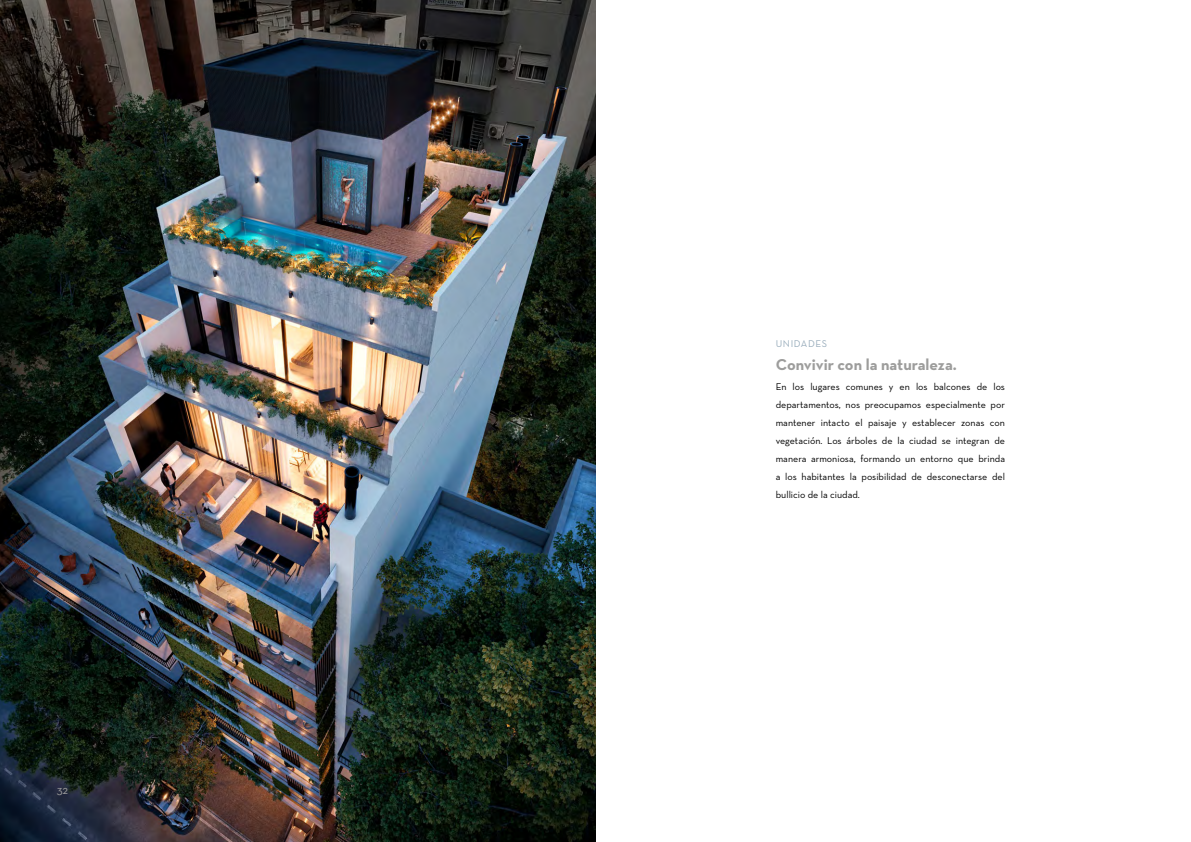
<style>
.page{position:relative;width:1191px;height:842px;background:#fff}
.page>*{position:absolute;margin:0;border:0;box-sizing:border-box;transform-origin:0 0}
.t1{font:700 16px "Neutra Text";color:#9d9d9c}
.t2{font:12px "Neutra Text";color:#9d9d9c}
.t3{font:10px/18px "Neutra Text";color:#000;text-align:justify}
.t4{font:10px "Neutra Text";letter-spacing:.06em;color:#98acbb}
</style>
<div class="page">
<img style="left:0;top:0;width:595px;height:842px">
<p class="t2" style="left:57px;top:782px;width:13px">32</p>
<p class="t4" style="left:775px;top:337px;width:53px">UNIDADES</p>
<h1 class="t1" style="left:775px;top:355px;width:183px">Convivir con la naturaleza.</h1>
<p class="t3" style="left:775px;top:378px;width:231px">En los lugares comunes y en los balcones de los departamentos, nos preocupamos especialmente por mantener intacto el paisaje y establecer zonas con vegetación. Los árboles de la ciudad se integran de manera armoniosa, formando un entorno que brinda a los habitantes la posibilidad de desconectarse del bullicio de la ciudad.</p>
</div>
